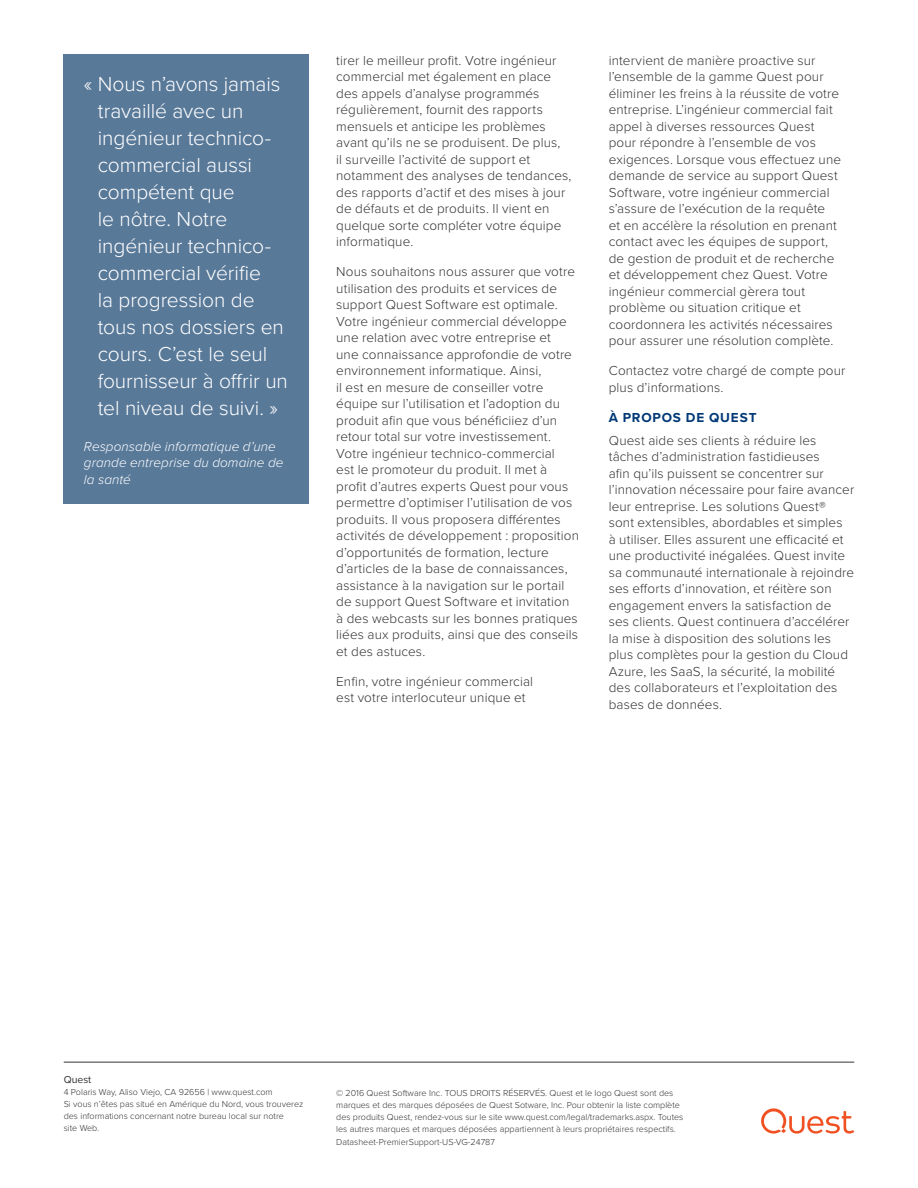
<style>
.page{position:relative;width:918px;height:1188px;background:#fff}
.page>*{position:absolute;margin:0;border:0;box-sizing:border-box;transform-origin:0 0}
._14_Callout_Box_Medi{font:300 21px/27px "Proxima Nova";letter-spacing:-.005em;color:#fff}
.t1{font:300 13.5px/16.5px "Proxima Nova";letter-spacing:.01em;color:#333}
._17_Callout_Box_Byli{font:italic 300 13.5px/16.2px "Proxima Nova";letter-spacing:.005em;color:#fff}
._05_Section_Heading{font:700 13.5px "Proxima Nova";letter-spacing:.065em;color:#003876}
.t2{font:10.5px "Proxima Nova";color:#333}
._60_Footer{font:300 9px/12px "Proxima Nova";color:#333}
</style>
<div class="page">
<hr style="left:64px;top:1062px;width:790px;height:1px;background:#333">
<svg style="left:761px;top:1108px;width:93px;height:26px"></svg>
<div style="left:64px;top:54px;width:245px;height:450px;background:#597999"></div>
<p class="_14_Callout_Box_Medi" style="left:98px;top:69px;width:192px;text-indent:-14px">« Nous n’avons jamais travaillé avec un ingénieur technico&shy;commercial aussi compétent que<br>le nôtre. Notre ingénieur technico&shy;commercial vérifie<br>la progression de tous nos dossiers en cours. C’est le seul fournisseur à offrir un tel niveau de suivi. »</p>
<p class="_17_Callout_Box_Byli" style="left:84px;top:438px;width:201px">Responsable informatique d’une grande entreprise du domaine de la santé</p>
<p class="t1" style="left:336px;top:51px;width:237px">tirer le meilleur profit. Votre ingénieur commercial met également en place des appels d’analyse programmés régulièrement, fournit des rapports mensuels et anticipe les problèmes avant qu’ils ne se produisent. De plus,<br>il surveille l’activité de support et notamment des analyses de tendances, des rapports d’actif et des mises à jour de défauts et de produits. Il vient en quelque sorte compléter votre équipe informatique.</p>
<p class="t1" style="left:336px;top:263px;width:244px">Nous souhaitons nous assurer que votre utilisation des produits et services de support Quest Software est optimale.<br>Votre ingénieur commercial développe une relation avec votre entreprise et<br>une connaissance approfondie de votre environnement informatique. Ainsi,<br>il est en mesure de conseiller votre équipe sur l’utilisation et l’adoption du produit afin que vous bénéficiiez d’un retour total sur votre investissement.<br>Votre ingénieur technico-commercial<br>est le promoteur du produit. Il met à profit d’autres experts Quest pour vous permettre d’optimiser l’utilisation de vos produits. Il vous proposera différentes activités de développement : proposition d’opportunités de formation, lecture d’articles de la base de connaissances, assistance à la navigation sur le portail de support Quest Software et invitation à des webcasts sur les bonnes pratiques liées aux produits, ainsi que des conseils et des astuces.</p>
<p class="t1" style="left:336px;top:672px;width:198px">Enfin, votre ingénieur commercial est votre interlocuteur unique et</p>
<p class="t1" style="left:609px;top:51px;width:234px">intervient de manière proactive sur l’ensemble de la gamme Quest pour éliminer les freins à la réussite de votre entreprise. L’ingénieur commercial fait appel à diverses ressources Quest pour répondre à l’ensemble de vos exigences. Lorsque vous effectuez une demande de service au support Quest Software, votre ingénieur commercial s’assure de l’exécution de la requête<br>et en accélère la résolution en prenant contact avec les équipes de support, de gestion de produit et de recherche et développement chez Quest. Votre ingénieur commercial gèrera tout problème ou situation critique et coordonnera les activités nécessaires pour assurer une résolution complète.</p>
<p class="t1" style="left:609px;top:362px;width:238px">Contactez votre chargé de compte pour plus d’informations.</p>
<p class="_05_Section_Heading" style="left:609px;top:407px;width:149px">À PROPOS DE QUEST</p>
<p class="t1" style="left:609px;top:432px;width:247px">Quest aide ses clients à réduire les tâches d’administration fastidieuses<br>afin qu’ils puissent se concentrer sur l’innovation nécessaire pour faire avancer leur entreprise. Les solutions Quest® sont extensibles, abordables et simples<br>à utiliser. Elles assurent une efficacité et une productivité inégalées. Quest invite sa communauté internationale à rejoindre ses efforts d’innovation, et réitère son engagement envers la satisfaction de ses clients. Quest continuera d’accélérer la mise à disposition des solutions les plus complètes pour la gestion du Cloud Azure, les SaaS, la sécurité, la mobilité des collaborateurs et l’exploitation des bases de données.</p>
<p class="t2" style="left:64px;top:1072px;width:29px">Quest</p>
<p class="_60_Footer" style="left:64px;top:1086px;width:241px">4 Polaris Way, Aliso Viejo, CA 92656 | www.quest.com<br>Si vous n’êtes pas situé en Amérique du Nord, vous trouverez des informations concernant notre bureau local sur notre<br>site Web.</p>
<p class="_60_Footer" style="left:336px;top:1087px;width:349px">© 2016 Quest Software Inc. TOUS DROITS RÉSERVÉS. Quest et le logo Quest sont des marques et des marques déposées de Quest Sotware, Inc. Pour obtenir la liste complète des produits Quest, rendez-vous sur le site www.quest.com/legal/trademarks.aspx. Toutes les autres marques et marques déposées appartiennent à leurs propriétaires respectifs.</p>
<p class="_60_Footer" style="left:336px;top:1136px;width:160px">Datasheet-PremierSupport-US-VG-24787</p>
</div>
